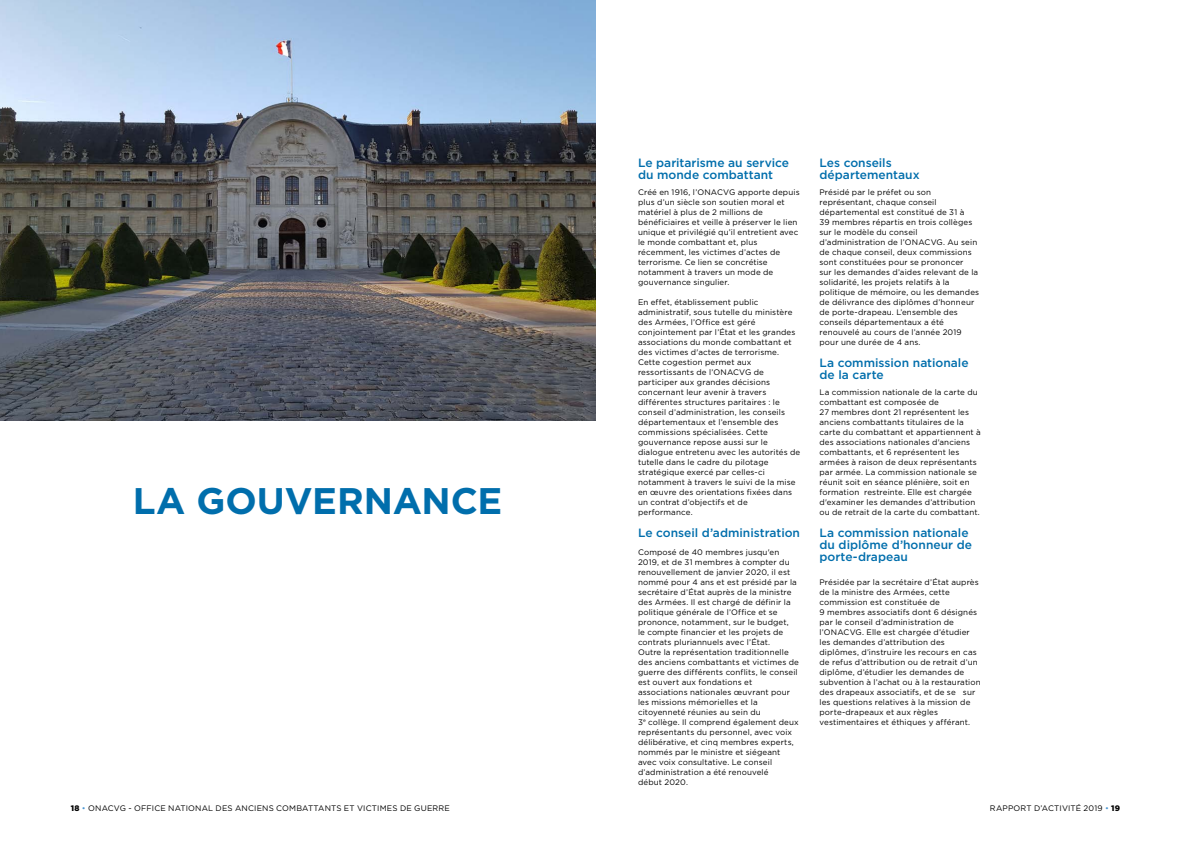
<style>
.page{position:relative;width:1191px;height:842px;background:#fff}
.page>*{position:absolute;margin:0;border:0;box-sizing:border-box;transform-origin:0 0}
.t1{font:700 37px "Gotham";letter-spacing:-.005em;color:#006eac}
.t2{font:500 12px/12px "Gotham";color:#006eac}
.t3{font:8px/10px "Gotham";letter-spacing:.015em;color:#000}
.s1{font-weight:900}
.s2{color:#4a96d2}
</style>
<div class="page">
<img style="left:0;top:0;width:595px;height:421px">
<h1 class="t1" style="left:133px;top:476px;width:371px">LA GOUVERNANCE</h1>
<h2 class="t2" style="left:638px;top:157px;width:153px">Le paritarisme au service du monde combattant</h2>
<p class="t3" style="left:638px;top:187px;width:163px">Créé en 1916, l’ONACVG apporte depuis plus d’un siècle son soutien moral et matériel à plus de 2 millions de bénéficiaires et veille à préserver le lien unique et privilégié qu’il entretient avec le monde combattant et, plus récemment, les victimes d’actes de terrorisme. Ce lien se concrétise notamment à travers un mode de gouvernance singulier.</p>
<p class="t3" style="left:638px;top:297px;width:164px">En effet, établissement public administratif, sous tutelle du ministère des Armées, l’Office est géré conjointement par l’État et les grandes associations du monde combattant et des victimes d'actes de terrorisme.<br>Cette cogestion permet aux ressortissants de l’ONACVG de participer aux grandes décisions concernant leur avenir à travers différentes structures paritaires : le conseil d’administration, les conseils départementaux et l’ensemble des commissions spécialisées. Cette gouvernance repose aussi sur le dialogue entretenu avec les autorités de tutelle dans le cadre du pilotage stratégique exercé par celles-ci notamment à travers le suivi de la mise en œuvre des orientations fixées dans un contrat d’objectifs et de performance.</p>
<h2 class="t2" style="left:638px;top:526px;width:163px">Le conseil d’administration</h2>
<p class="t3" style="left:638px;top:547px;width:162px">Composé de 40 membres jusqu'en 2019, et de 31 membres à compter du renouvellement de janvier 2020, il est nommé pour 4 ans et est présidé par la secrétaire d’État auprès de la ministre des Armées. Il est chargé de définir la politique générale de l’Office et se prononce, notamment, sur le budget,<br>le compte financier et les projets de contrats pluriannuels avec l’État.<br>Outre la représentation traditionnelle des anciens combattants et victimes de guerre des différents conflits, le conseil est ouvert aux fondations et associations nationales œuvrant pour les missions mémorielles et la citoyenneté réunies au sein du<br>3<sup>e</sup> collège. Il comprend également deux représentants du personnel, avec voix délibérative, et cinq membres experts, nommés par le ministre et siégeant avec voix consultative. Le conseil d’administration a été renouvelé<br>début 2020.</p>
<h2 class="t2" style="left:819px;top:157px;width:102px">Les conseils départementaux</h2>
<p class="t3" style="left:819px;top:187px;width:161px">Présidé par le préfet ou son représentant, chaque conseil départemental est constitué de 31 à<br>39 membres répartis en trois collèges sur le modèle du conseil d’administration de l’ONACVG. Au sein de chaque conseil, deux commissions sont constituées pour se prononcer<br>sur les demandes d’aides relevant de la solidarité, les projets relatifs à la politique de mémoire, ou les demandes de délivrance des diplômes d’honneur de porte-drapeau. L’ensemble des conseils départementaux a été renouvelé au cours de l’année 2019 pour une durée de 4 ans.</p>
<h2 class="t2" style="left:819px;top:356px;width:151px">La commission nationale de la carte</h2>
<p class="t3" style="left:819px;top:387px;width:163px">La commission nationale de la carte du combattant est composée de<br>27 membres dont 21 représentent les anciens combattants titulaires de la carte du combattant et appartiennent à des associations nationales d'anciens combattants, et 6 représentent les armées à raison de deux représentants par armée. La commission nationale se réunit soit en séance plénière, soit en formation restreinte. Elle est chargée d'examiner les demandes d’attribution ou de retrait de la carte du combattant.</p>
<h2 class="t2" style="left:819px;top:526px;width:154px">La commission nationale du diplôme d’honneur de porte-drapeau</h2>
<p class="t3" style="left:819px;top:577px;width:163px">Présidée par la secrétaire d’État auprès de la ministre des Armées, cette commission est constituée de<br>9 membres associatifs dont 6 désignés par le conseil d’administration de l’ONACVG. Elle est chargée d’étudier les demandes d’attribution des diplômes, d’instruire les recours en cas de refus d’attribution ou de retrait d’un diplôme, d’étudier les demandes de subvention à l’achat ou à la restauration des drapeaux associatifs, et de se sur les questions relatives à la mission de porte-drapeaux et aux règles vestimentaires et éthiques y afférant.</p>
<p class="t3" style="left:71px;top:803px;width:380px"><span class="s1">18</span> <span class="s2">•</span> ONACVG - OFFICE NATIONAL DES ANCIENS COMBATTANTS ET VICTIMES DE GUERRE</p>
<p class="t3" style="left:990px;top:803px;width:132px">RAPPORT D’ACTIVITÉ 2019 <span class="s2">•</span> <span class="s1">19</span></p>
</div>
